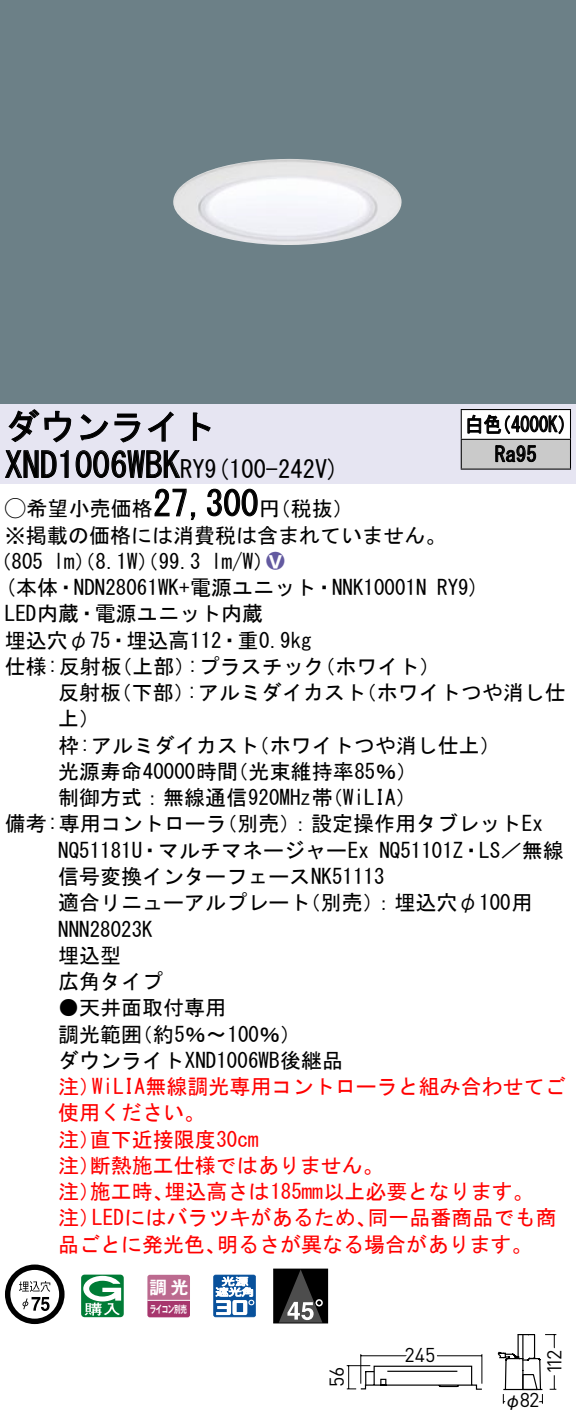
<style>
.page{position:relative;width:576px;height:1426px;background:#fff}
.page>*{position:absolute;margin:0;border:0;box-sizing:border-box;transform-origin:0 0}
.t1{font:35px "MS Gothic";color:#000}
.t2{font:24.5px "MS Gothic";color:#000}
.t3{font:21px/26.2px "MS Gothic";color:#000}
.t4{font:21px/26.2px "MS Gothic";color:#f00}
.t5{font:21px/29.8px "MS Gothic";color:#000;scale:.88 1}
.t6{font:21px "Ford Classification 1";color:#635aa0}
.t7{font:19.95px "DINOT";letter-spacing:-.04em;color:#000}
.t8{font:17.5px "Gothic MB101 Pro De Bold 90 pv RKSJ H";color:#fff}
.t9{font:17.5px "Gothic BBB Pro Medium 90 pv RKSJ H";color:#000}
.t10{font:10.15px "Gothic MB101 Pro De Bold 90 pv RKSJ H";letter-spacing:-.05em;color:#fff;scale:.65 1}
.s1{font-size:24.5px}
.s2{font-family:"Ford Classification 1"}
.s3{color:#fff}
</style>
<div class="page">
<div style="left:0;top:0;width:575px;height:404px;background:#6c8087"></div>
<img style="left:173px;top:159px;width:229px;height:86px">
<div style="left:0;top:404px;width:575px;height:79px;background:#e6e5f2"></div>
<svg style="left:8px;top:409px;width:64px;height:34px"></svg>
<svg style="left:80px;top:413px;width:60px;height:30px"></svg>
<svg style="left:148px;top:411px;width:25px;height:31px"></svg>
<svg style="left:192px;top:412px;width:19px;height:29px"></svg>
<svg style="left:5px;top:450px;width:64px;height:28px"></svg>
<svg style="left:75px;top:450px;width:106px;height:28px"></svg>
<svg style="left:154px;top:488px;width:42px;height:32px"></svg>
<svg style="left:207px;top:488px;width:51px;height:29px"></svg>
<svg style="left:5px;top:1264px;width:59px;height:60px"></svg>
<svg style="left:81px;top:1274px;width:43px;height:43px"></svg>
<svg style="left:147px;top:1274px;width:43px;height:43px;background:#b75d87"></svg>
<hr style="left:147px;top:1299px;width:43px;height:1px;background:#fff">
<svg style="left:213px;top:1274px;width:43px;height:43px"></svg>
<div style="left:273px;top:1268px;width:55px;height:55px;border:1px solid #000"></div>
<div style="left:273px;top:1269px;width:54px;height:53px;background:#000"></div>
<svg style="left:279px;top:1270px;width:43px;height:52px"></svg>
<div style="left:461px;top:409px;width:109px;height:30px;background:#fff"></div>
<div style="left:461px;top:439px;width:109px;height:30px;background:#cacaca"></div>
<hr style="left:460px;top:409px;width:110px;height:1px;background:#000">
<hr style="left:569px;top:410px;width:2px;height:29px;background:#000">
<hr style="left:460px;top:439px;width:110px;height:1px;background:#000">
<svg style="left:460px;top:410px;width:1px;height:58px"></svg>
<hr style="left:569px;top:440px;width:2px;height:28px;background:#000">
<hr style="left:460px;top:468px;width:110px;height:2px;background:#000">
<svg style="left:467px;top:414px;width:96px;height:20px"></svg>
<svg style="left:495px;top:445px;width:41px;height:17px"></svg>
<svg style="left:497px;top:1334px;width:60px;height:70px"></svg>
<svg style="left:346px;top:1354px;width:137px;height:36px"></svg>
<h1 class="t1" style="left:5px;top:409px;width:212px">ダウンライト</h1>
<p class="t2" style="left:204px;top:456px;width:136px">(9 100-242 (V</p>
<h1 class="t1" style="left:5px;top:447px;width:201px">XND1006WBK<span class="s1">RY</span></h1>
<h1 class="t1" style="left:153px;top:486px;width:106px">27,300</h1>
<p class="t3" style="left:5px;top:495px;width:442px"><span class="s2">A</span>希望小売価格<br>※掲載の価格には消費税は含まれていません。</p>
<p class="t6" style="left:266px;top:550px;width:19px">2<span class="s3">8</span></p>
<p class="t3" style="left:259px;top:495px;width:96px">（円税抜(</p>
<p class="t3" style="left:211px;top:548px;width:64px">l m (W/</p>
<p class="t3" style="left:-9px;top:548px;width:54px">（805</p>
<p class="t3" style="left:54px;top:548px;width:149px">lm）（8.1 ）（W 99.3</p>
<p class="t5" style="left:494px;top:409px;width:49px;text-indent:-30px">白色<br>Ra95</p>
<p class="t5" style="left:492px;top:409px;width:96px">（4000 (K</p>
<p class="t3" style="left:5px;top:574px;width:423px">(本体・NDN28061WK+電源ユニット・NNK10001N</p>
<p class="t3" style="left:5px;top:600px;width:259px">LED内蔵・電源ユニット内蔵</p>
<p class="t3" style="left:5px;top:627px;width:308px">埋込穴φ75・埋込高112・重0.9kg</p>
<p class="t3" style="left:314px;top:653px;width:127px">（ホワイト(</p>
<p class="t3" style="left:187px;top:653px;width:139px">:プラスチック</p>
<p class="t3" style="left:5px;top:653px;width:118px">仕様:反射板</p>
<p class="t3" style="left:111px;top:653px;width:85px">（上部）</p>
<p class="t3" style="left:437px;top:574px;width:44px">RY (9</p>
<p class="t3" style="left:58px;top:679px;width:64px">反射板上(</p>
<p class="t3" style="left:111px;top:679px;width:85px">（下部）</p>
<p class="t3" style="left:187px;top:679px;width:181px">:アルミダイカスト</p>
<p class="t3" style="left:355px;top:679px;width:211px">（ホワイトつや消し仕</p>
<p class="t3" style="left:227px;top:732px;width:191px;text-indent:-169px">枠:アルミダイカスト<br>（光束維持率85％(</p>
<p class="t3" style="left:248px;top:732px;width:254px">（ホワイトつや消し仕上(</p>
<p class="t3" style="left:58px;top:758px;width:181px">光源寿命40000時間</p>
<p class="t3" style="left:216px;top:784px;width:328px;text-indent:-158px">制御方式：無線通信920MHz帯<br>（別売：）設定操作用タブレットEx</p>
<p class="t3" style="left:322px;top:784px;width:96px">（WiLIA(</p>
<p class="t3" style="left:5px;top:810px;width:223px">備考:専用コントローラ</p>
<p class="t3" style="left:58px;top:837px;width:312px">NQ51181 ・U マルチマネージャーEx</p>
<p class="t3" style="left:58px;top:863px;width:328px">信号変換インターフェースNK51113</p>
<p class="t3" style="left:300px;top:889px;width:234px">（別売：）埋込穴φ100用</p>
<p class="t3" style="left:379px;top:837px;width:186px">NQ51101 ・Z LS／無線</p>
<p class="t3" style="left:58px;top:889px;width:253px">適合リニューアルプレート<br>NNN28023K<br>埋込型<br>広角タイプ</p>
<p class="t3" style="left:132px;top:994px;width:171px;text-indent:-73px">●天井面取付専用<br>（約5％〜100％(</p>
<p class="t3" style="left:58px;top:1020px;width:286px">調光範囲<br>ダウンライトXND1006WB後継品</p>
<p class="t4" style="left:92px;top:1073px;width:475px">WiLIA無線調光専用コントローラと組み合わせてご</p>
<p class="t4" style="left:58px;top:1073px;width:43px">注）</p>
<p class="t4" style="left:58px;top:1099px;width:148px">使用ください。</p>
<p class="t4" style="left:90px;top:1125px;width:170px">直下近接限度30cm</p>
<p class="t4" style="left:90px;top:1125px;width:295px;text-indent:-32px">注）<br>断熱施工仕様ではありません。</p>
<p class="t4" style="left:58px;top:1152px;width:43px">注）</p>
<p class="t4" style="left:164px;top:1178px;width:370px">埋込高さは185mm以上必要となります。</p>
<p class="t4" style="left:90px;top:1178px;width:85px">施工時、</p>
<p class="t4" style="left:58px;top:1178px;width:43px">注）</p>
<p class="t4" style="left:92px;top:1204px;width:286px">LEDにはバラツキがあるため、</p>
<p class="t4" style="left:367px;top:1204px;width:190px">同一品番商品でも商</p>
<p class="t4" style="left:58px;top:1204px;width:43px">注）</p>
<p class="t4" style="left:58px;top:1230px;width:169px">品ごとに発光色、</p>
<p class="t4" style="left:217px;top:1230px;width:317px">明るさが異なる場合があります。</p>
<p class="t8" style="left:149px;top:1272px;width:41px">調光</p>
<p class="t10" style="left:150px;top:1300px;width:59px">ライコン別売</p>
<p class="t7" style="left:323px;top:1386px;width:22px;rotate:-90deg">56</p>
<p class="t7" style="left:404px;top:1341px;width:33px">245</p>
<p class="t7" style="left:519px;top:1386px;width:21px">82</p>
<p class="t9" style="left:504px;top:1386px;width:19px">φ</p>
<p class="t7" style="left:540px;top:1374px;width:26px;rotate:-90deg">112</p>
</div>
